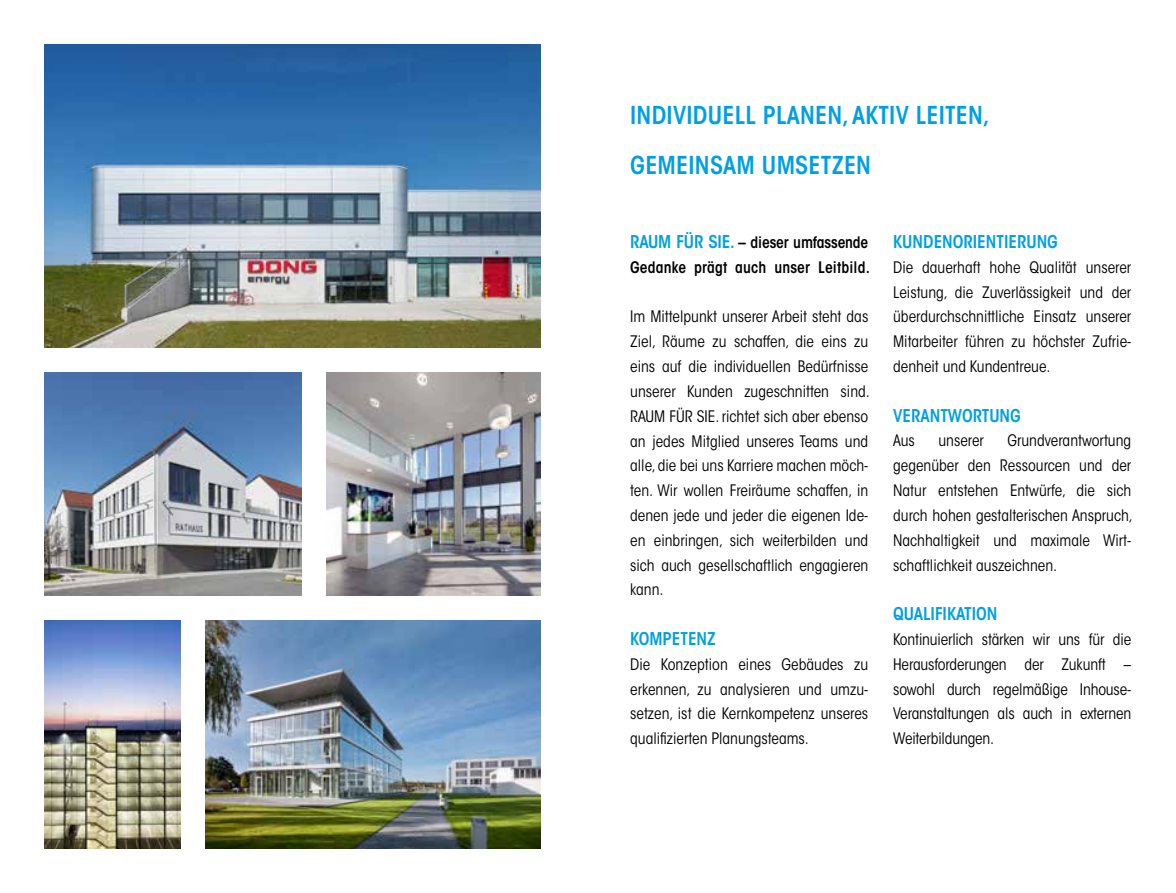
<style>
.page{position:relative;width:1176px;height:893px;background:#fff}
.page>*{position:absolute;margin:0;border:0;box-sizing:border-box;transform-origin:0 0}
.t1{font:600 condensed 24.5px/49.7px "ITC Avant Garde Std";letter-spacing:.01em;color:#009fe3}
.t2{font:600 condensed 17.5px "ITC Avant Garde Std";color:#009fe3}
.t3{font:condensed 15.75px/24.8px "ITC Avant Garde Std";color:#000;text-align:justify}
.t4{font:600 condensed 15.75px/24.8px "ITC Avant Garde Std";letter-spacing:.01em;color:#000}
.s1{font-size:17.5px;color:#009fe3}
</style>
<div class="page">
<img style="left:45px;top:45px;width:496px;height:302px">
<img style="left:45px;top:620px;width:135px;height:228px">
<img style="left:205px;top:620px;width:336px;height:228px">
<img style="left:326px;top:372px;width:215px;height:223px">
<img style="left:45px;top:372px;width:256px;height:223px">
<h1 class="t1" style="left:630px;top:90px;width:361px">INDIVIDUELL PLANEN, AKTIV LEITEN,<br>GEMEINSAM UMSETZEN</h1>
<p class="t4" style="left:630px;top:230px;width:241px"><span class="s1">RAUM FÜR SIE.</span> – dieser umfassende<br>Gedanke prägt auch unser Leitbild.</p>
<p class="t3" style="left:630px;top:304px;width:241px">Im Mittelpunkt unserer Arbeit steht das Ziel, Räume zu schaffen, die eins zu eins auf die individuellen Bedürfnisse unserer Kunden zugeschnitten sind.<br>RAUM FÜR SIE. richtet sich aber ebenso an jedes Mitglied unseres Teams und alle, die bei uns Karriere machen möch&shy;ten. Wir wollen Freiräume schaffen, in denen jede und jeder die eigenen Ide&shy;en einbringen, sich weiterbilden und sich auch gesellschaftlich engagieren kann.</p>
<p class="t2" style="left:630px;top:628px;width:87px">KOMPETENZ</p>
<p class="t3" style="left:630px;top:652px;width:240px">Die Konzeption eines Gebäudes zu erkennen, zu analysieren und umzu&shy;setzen, ist die Kernkompetenz unseres qualifizierten Planungsteams.</p>
<p class="t2" style="left:893px;top:231px;width:166px">KUNDENORIENTIERUNG</p>
<p class="t3" style="left:893px;top:255px;width:240px">Die dauerhaft hohe Qualität unserer Leistung, die Zuverlässigkeit und der überdurchschnittliche Einsatz unserer Mitarbeiter führen zu höchster Zufrie&shy;denheit und Kundentreue.</p>
<p class="t2" style="left:893px;top:404px;width:129px">VERANTWORTUNG</p>
<p class="t3" style="left:893px;top:428px;width:23px">Aus</p>
<p class="t3" style="left:938px;top:428px;width:47px">unserer</p>
<p class="t3" style="left:893px;top:428px;width:241px;text-indent:114px">Grundverantwortung gegenüber den Ressourcen und der Natur entstehen Entwürfe, die sich durch hohen gestalterischen Anspruch, Nachhaltigkeit und maximale Wirt&shy;schaftlichkeit auszeichnen.</p>
<p class="t2" style="left:893px;top:603px;width:106px">QUALIFIKATION</p>
<p class="t3" style="left:893px;top:627px;width:240px">Kontinuierlich stärken wir uns für die Herausforderungen der Zukunft – sowohl durch regelmäßige Inhouse-Veranstaltungen als auch in externen Weiterbildungen.</p>
</div>
